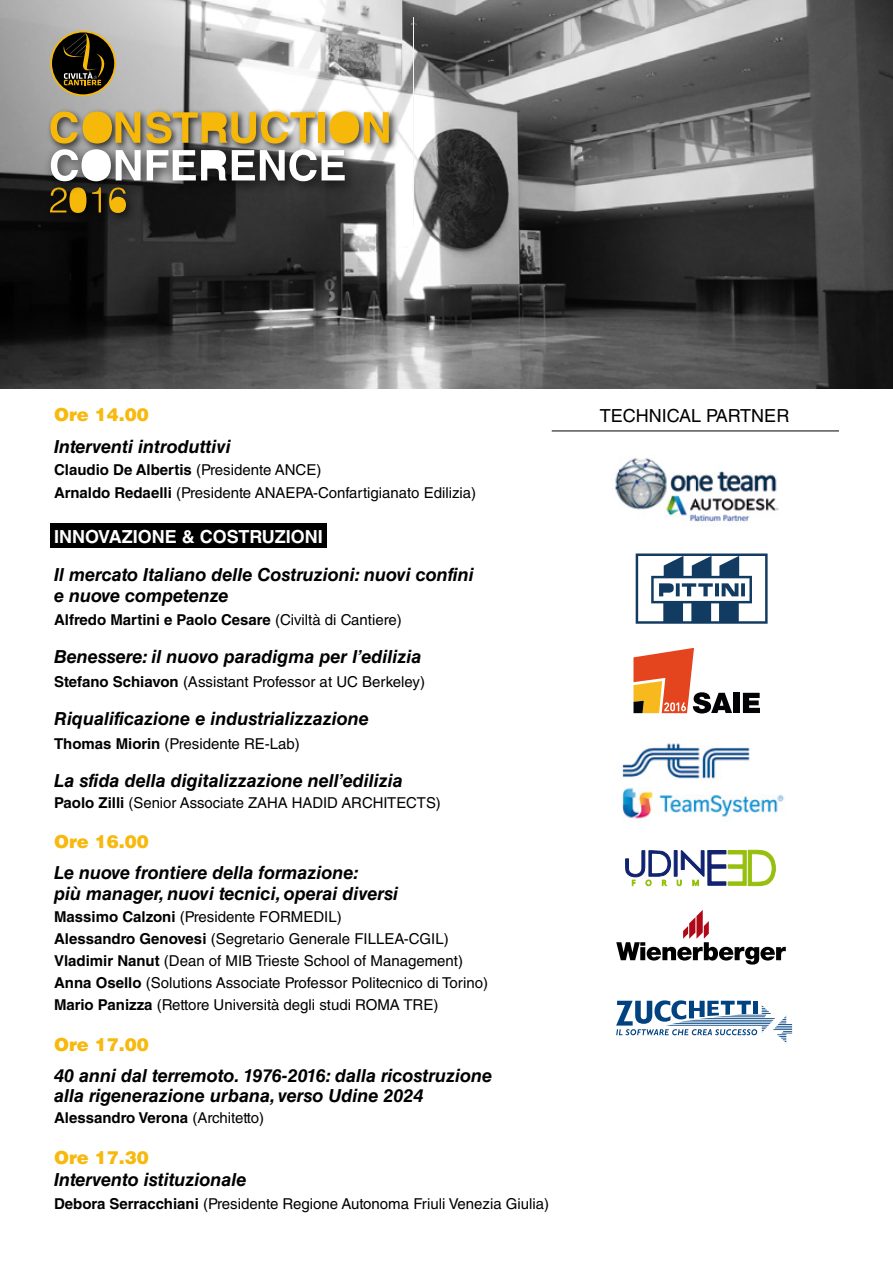
<style>
.page{position:relative;width:893px;height:1263px;background:#fff}
.page>*{position:absolute;margin:0;border:0;box-sizing:border-box;transform-origin:0 0}
.t1{font:italic 700 18px/20.5px "Helvetica LT Std";color:#000}
.t2{font:900 18px "Helvetica LT Std";color:#f7b90e}
.t3{font:700 18px "Helvetica LT Std";color:#fff}
.t4{font:18px "Helvetica LT Std";color:#000}
.t5{font:15px/22px "Helvetica LT Std";color:#000}
.t6{font:700 15px "Helvetica LT Std";color:#000}
.s1{font-weight:700}
.s2{font-weight:400}
</style>
<div class="page">
<img style="left:0;top:0;width:893px;height:388px">
<svg style="left:50px;top:31px;width:66px;height:65px"></svg>
<div style="left:52px;top:32px;width:62px;height:62px;background:#000;border-radius:50%"></div>
<svg style="left:63px;top:32px;width:47px;height:53px"></svg>
<img style="left:45px;top:106px;width:355px;height:49px">
<div style="left:330px;top:111px;width:29px;height:33px;background:#f6b90a;border-radius:50%"></div>
<svg style="left:364px;top:112px;width:25px;height:31px"></svg>
<div style="left:83px;top:111px;width:29px;height:33px;background:#f6b90a;border-radius:50%"></div>
<img style="left:40px;top:198px;width:101px;height:28px">
<svg style="left:50px;top:198px;width:17px;height:14px"></svg>
<div style="left:69px;top:187px;width:17px;height:26px;background:#f6b90a;border-radius:50%"></div>
<svg style="left:92px;top:198px;width:9px;height:14px"></svg>
<svg style="left:109px;top:198px;width:17px;height:15px"></svg>
<img style="left:39px;top:138px;width:323px;height:60px">
<svg style="left:50px;top:111px;width:28px;height:70px"></svg>
<div style="left:82px;top:149px;width:29px;height:32px;background:#fff;border-radius:50%"></div>
<svg style="left:115px;top:111px;width:230px;height:70px"></svg>
<div style="left:50px;top:523px;width:277px;height:24px;background:#000"></div>
<hr style="left:552px;top:431px;width:287px;height:1px;background:#000">
<div style="left:733px;top:693px;width:7px;height:20px;background:#010305"></div>
<svg style="left:743px;top:693px;width:17px;height:20px"></svg>
<svg style="left:633px;top:648px;width:99px;height:65px"></svg>
<div style="left:674px;top:850px;width:3px;height:26px;background:#112270;border:1px solid #112270"></div>
<svg style="left:625px;top:850px;width:46px;height:36px"></svg>
<svg style="left:677px;top:850px;width:98px;height:36px"></svg>
<svg style="left:616px;top:1000px;width:176px;height:44px"></svg>
<img style="left:622px;top:743px;width:128px;height:36px">
<img style="left:622px;top:788px;width:163px;height:33px">
<img style="left:615px;top:458px;width:164px;height:65px">
<svg style="left:616px;top:910px;width:170px;height:54px"></svg>
<svg style="left:636px;top:553px;width:132px;height:71px"></svg>
<p class="t2" style="left:54px;top:403px;width:96px">Ore 14.00</p>
<p class="t1" style="left:54px;top:436px;width:178px">Interventi introduttivi</p>
<p class="t5" style="left:54px;top:459px;width:424px"><span class="s1">Claudio De Albertis</span> (Presidente ANCE)<br><span class="s1">Arnaldo Redaelli</span> (Presidente ANAEPA-Confartigianato Edilizia)</p>
<p class="t3" style="left:54px;top:525px;width:270px">INNOVAZIONE &amp; COSTRUZIONI</p>
<p class="t1" style="left:54px;top:564px;width:421px">Il mercato Italiano delle Costruzioni: nuovi confini e nuove competenze</p>
<p class="t6" style="left:54px;top:611px;width:349px">Alfredo Martini e Paolo Cesare <span class="s2">(Civiltà di Cantiere)</span></p>
<p class="t1" style="left:54px;top:646px;width:369px">Benessere: il nuovo paradigma per l’edilizia</p>
<p class="t5" style="left:54px;top:671px;width:373px"><span class="s1">Stefano Schiavon</span> (Assistant Professor at UC Berkeley)</p>
<p class="t1" style="left:54px;top:708px;width:316px">Riqualificazione e industrializzazione</p>
<p class="t5" style="left:54px;top:732px;width:247px"><span class="s1">Thomas Miorin</span> (Presidente RE-Lab)</p>
<p class="t1" style="left:54px;top:770px;width:350px">La sfida della digitalizzazione nell’edilizia</p>
<p class="t5" style="left:54px;top:791px;width:388px"><span class="s1">Paolo Zilli</span> (Senior Associate ZAHA HADID ARCHITECTS)</p>
<p class="t2" style="left:54px;top:830px;width:96px">Ore 16.00</p>
<p class="t1" style="left:54px;top:862px;width:346px">Le nuove frontiere della formazione:<br>più manager, nuovi tecnici, operai diversi</p>
<p class="t5" style="left:54px;top:905px;width:225px"><span class="s1">Massimo Calzoni</span> (Presidente Formedil</p>
<p class="t5" style="left:54px;top:905px;width:436px;text-indent:283px">)<br><span class="s1">Alessandro Genovesi</span> (Segretario Generale FILLEA-CGIL)<br><span class="s1">Vladimir Nanut</span> (Dean of MIB Trieste School of Management)<br><span class="s1">Anna Osello</span> (Solutions Associate Professor Politecnico di Torino)<br><span class="s1">Mario Panizza</span> (Rettore Università degli studi RomA Tre)</p>
<p class="t2" style="left:54px;top:1033px;width:96px">Ore 17.00</p>
<p class="t1" style="left:54px;top:1065px;width:440px">40 anni dal terremoto. 1976-2016: dalla ricostruzione alla rigenerazione urbana, verso Udine 2024</p>
<p class="t6" style="left:54px;top:1108px;width:212px">Alessandro Verona <span class="s2">(Architetto)</span></p>
<p class="t2" style="left:54px;top:1145px;width:96px">Ore 17.30</p>
<p class="t1" style="left:54px;top:1169px;width:194px">Intervento istituzionale</p>
<p class="t5" style="left:54px;top:1193px;width:497px"><span class="s1">Debora Serracchiani</span> (Presidente Regione Autonoma Friuli Venezia Giulia)</p>
<p class="t4" style="left:600px;top:405px;width:191px">TECHNICAL PARTNER</p>
</div>
